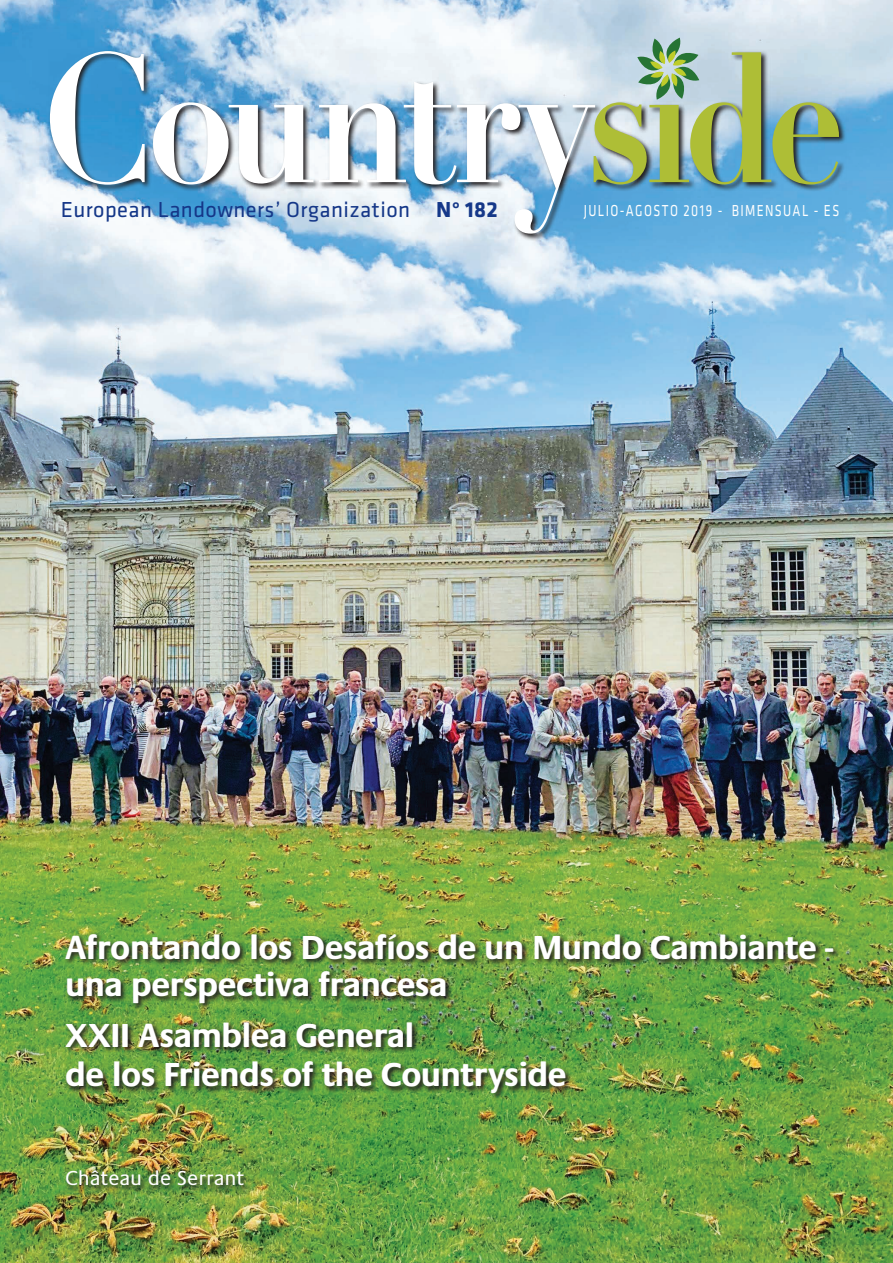
<style>
.page{position:relative;width:893px;height:1263px;background:#fff}
.page>*{position:absolute;margin:0;border:0;box-sizing:border-box;transform-origin:0 0}
.Default{font:700 34.5px "Praxis";letter-spacing:-.02em;color:#fff}
.t1{font:22.5px "Klavika";letter-spacing:.02em;color:#153889}
.t2{font:700 22.5px "Klavika";color:#153889}
.Default-2{font:21px "Praxis";color:#fff}
.t3{font:16.5px "Klavika";letter-spacing:.105em;color:#fff;scale:.78 1}
</style>
<div class="page">
<img style="left:0;top:0;width:893px;height:1263px">
<img style="left:64px;top:932px;width:777px;height:260px">
<svg style="left:48px;top:50px;width:798px;height:191px;background:#74b4dd"></svg>
<svg style="left:50px;top:51px;width:545px;height:183px"></svg>
<svg style="left:594px;top:38px;width:245px;height:146px;background:#a2bda3"></svg>
<p class="t1" style="left:61px;top:198px;width:351px">European Landowners’ Organization</p>
<p class="t3" style="left:584px;top:202px;width:329px">JULIO-AGOSTO 2019 - BIMENSUAL - ES</p>
<p class="t2" style="left:436px;top:197px;width:63px">N° 182</p>
<p class="Default" style="left:65px;top:928px;width:770px">Afrontando los Desafíos de un Mundo Cambiante -</p>
<p class="Default" style="left:65px;top:966px;width:384px">una perspectiva francesa</p>
<p class="Default" style="left:65px;top:1016px;width:351px">XXII Asamblea General</p>
<p class="Default" style="left:65px;top:1056px;width:503px">de los Friends of the Countryside</p>
<p class="Default-2" style="left:65px;top:1167px;width:181px">Château de Serrant</p>
</div>
